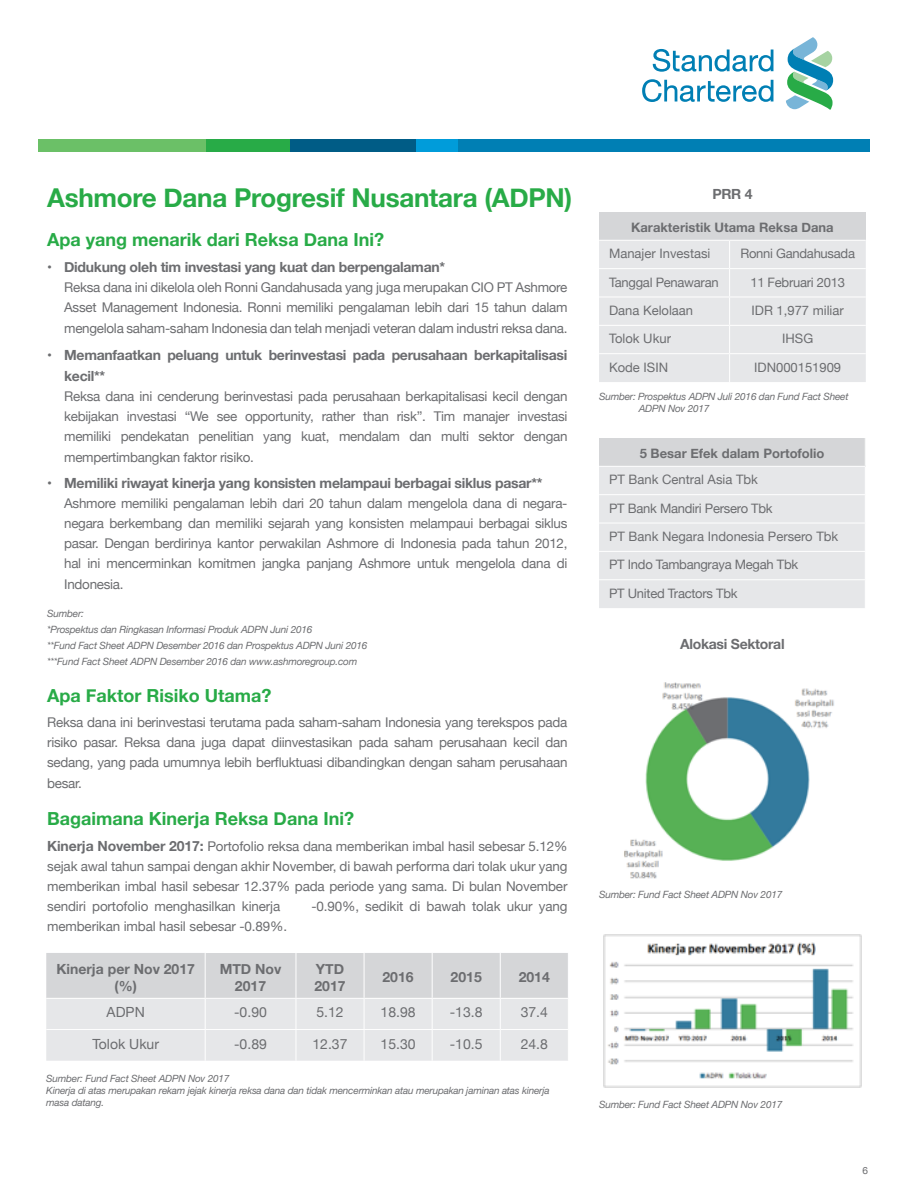
<style>
.page{position:relative;width:908px;height:1191px;background:#fff}
.page>*{position:absolute;margin:0;border:0;box-sizing:border-box;transform-origin:0 0}
.t1{font:700 26px "Helvetica Neue";letter-spacing:-.01em;color:#28ab47}
.t2{font:700 18px "Helvetica Neue";color:#28ab47}
.t3{font:700 14px/20.8px "Helvetica Neue";letter-spacing:-.02em;color:#6c6d70}
.t4{font:14px "Helvetica Neue";color:#6c6d70}
.t5{font:700 14px/16.8px "Helvetica Neue";color:#6c6d70;text-align:center}
.t6{font:13.4px/20.2px "Helvetica Neue";letter-spacing:-.02em;color:#6c6d70;text-align:justify}
.t7{font:13px "Helvetica Neue";color:#6c6d70}
.t8{font:13px "Helvetica Neue";letter-spacing:-.02em;color:#6c6d70}
.t9{font:700 13px "Helvetica Neue";color:#6c6d70}
.t10{font:italic 10px/12px "Helvetica Neue";letter-spacing:-.02em;color:#6c6d70}
.t11{font:italic 10px/12px "Helvetica Neue LT Std";letter-spacing:-.02em;color:#6c6d70}
.t12{font:10px "Helvetica Neue";color:#6c6d70}
.s1{font-weight:700;font-size:14px}
</style>
<div class="page">
<div style="left:290px;top:139px;width:125px;height:12px;background:#005c86"></div>
<div style="left:206px;top:139px;width:84px;height:12px;background:#28ab47"></div>
<div style="left:415px;top:139px;width:42px;height:12px;background:#009cda"></div>
<div style="left:38px;top:139px;width:168px;height:12px;background:#6bc067"></div>
<div style="left:457px;top:139px;width:412px;height:12px;background:#007fb4"></div>
<svg style="left:652px;top:49px;width:121px;height:23px"></svg>
<svg style="left:642px;top:79px;width:131px;height:23px"></svg>
<svg style="left:786px;top:37px;width:46px;height:73px"></svg>
<div style="left:598px;top:212px;width:267px;height:28px;background:#d5d6d8"></div>
<div style="left:599px;top:241px;width:266px;height:141px;background:#e6e7e9"></div>
<svg style="left:599px;top:438px;width:266px;height:170px;background:#e3e4e6"></svg>
<svg style="left:46px;top:953px;width:521px;height:107px;background:#dfe0e2"></svg>
<hr style="left:204px;top:953px;width:1px;height:44px;background:#fff">
<hr style="left:295px;top:953px;width:1px;height:44px;background:#fff">
<hr style="left:363px;top:953px;width:1px;height:44px;background:#fff">
<hr style="left:431px;top:953px;width:1px;height:44px;background:#fff">
<hr style="left:499px;top:953px;width:1px;height:44px;background:#fff">
<hr style="left:46px;top:997px;width:159px;height:1px;background:#fff">
<hr style="left:205px;top:997px;width:91px;height:1px;background:#fff">
<hr style="left:204px;top:998px;width:1px;height:31px;background:#fff">
<hr style="left:296px;top:997px;width:68px;height:1px;background:#fff">
<hr style="left:295px;top:998px;width:1px;height:31px;background:#fff">
<hr style="left:364px;top:997px;width:68px;height:1px;background:#fff">
<hr style="left:363px;top:998px;width:1px;height:31px;background:#fff">
<hr style="left:432px;top:997px;width:68px;height:1px;background:#fff">
<hr style="left:431px;top:998px;width:1px;height:31px;background:#fff">
<hr style="left:500px;top:997px;width:68px;height:1px;background:#fff">
<hr style="left:499px;top:998px;width:1px;height:31px;background:#fff">
<hr style="left:46px;top:1029px;width:159px;height:1px;background:#fff">
<hr style="left:205px;top:1029px;width:91px;height:1px;background:#fff">
<hr style="left:204px;top:1030px;width:1px;height:30px;background:#fff">
<hr style="left:296px;top:1029px;width:68px;height:1px;background:#fff">
<hr style="left:295px;top:1030px;width:1px;height:30px;background:#fff">
<hr style="left:364px;top:1029px;width:68px;height:1px;background:#fff">
<hr style="left:363px;top:1030px;width:1px;height:30px;background:#fff">
<hr style="left:432px;top:1029px;width:68px;height:1px;background:#fff">
<hr style="left:431px;top:1030px;width:1px;height:30px;background:#fff">
<hr style="left:500px;top:1029px;width:68px;height:1px;background:#fff">
<hr style="left:499px;top:1030px;width:1px;height:30px;background:#fff">
<img style="left:624px;top:682px;width:211px;height:197px">
<img style="left:603px;top:934px;width:257px;height:153px">
<p class="t1" style="left:47px;top:178px;width:526px">Ashmore Dana Progresif Nusantara (ADPN)</p>
<p class="t2" style="left:47px;top:225px;width:338px">Apa yang menarik dari Reksa Dana Ini?</p>
<p class="t3" style="left:47px;top:257px;width:399px">• Didukung oleh tim investasi yang kuat dan berpengalaman*</p>
<p class="t6" style="left:64px;top:278px;width:504px">Reksa dana ini dikelola oleh Ronni Gandahusada yang juga merupakan CIO PT Ashmore Asset Management Indonesia. Ronni memiliki pengalaman lebih dari 15 tahun dalam mengelola saham-saham Indonesia dan telah menjadi veteran dalam industri reksa dana.</p>
<p class="t3" style="left:64px;top:345px;width:504px;text-indent:-17px">• Memanfaatkan peluang untuk berinvestasi pada perusahaan berkapitalisasi kecil**</p>
<p class="t6" style="left:64px;top:386px;width:504px">Reksa dana ini cenderung berinvestasi pada perusahaan berkapitalisasi kecil dengan kebijakan investasi “We see opportunity, rather than risk”. Tim manajer investasi memiliki pendekatan penelitian yang kuat, mendalam dan multi sektor dengan mempertimbangkan faktor risiko.</p>
<p class="t3" style="left:47px;top:473px;width:496px">• Memiliki riwayat kinerja yang konsisten melampaui berbagai siklus pasar**</p>
<p class="t6" style="left:64px;top:494px;width:504px">Ashmore memiliki pengalaman lebih dari 20 tahun dalam mengelola dana di negara&shy;negara berkembang dan memiliki sejarah yang konsisten melampaui berbagai siklus pasar. Dengan berdirinya kantor perwakilan Ashmore di Indonesia pada tahun 2012, hal ini mencerminkan komitmen jangka panjang Ashmore untuk mengelola dana di Indonesia.</p>
<p class="t10" style="left:47px;top:607px;width:38px">Sumber:</p>
<p class="t10" style="left:47px;top:623px;width:266px">*Prospektus dan Ringkasan Informasi Produk ADPN Juni 2016</p>
<p class="t10" style="left:47px;top:639px;width:322px">**Fund Fact Sheet ADPN Desember 2016 dan Prospektus ADPN Juni 2016</p>
<p class="t10" style="left:47px;top:655px;width:311px">***Fund Fact Sheet ADPN Desember 2016 dan www.ashmoregroup.com</p>
<p class="t2" style="left:47px;top:681px;width:226px">Apa Faktor Risiko Utama?</p>
<p class="t6" style="left:47px;top:713px;width:521px">Reksa dana ini berinvestasi terutama pada saham-saham Indonesia yang terekspos pada risiko pasar. Reksa dana juga dapat diinvestasikan pada saham perusahaan kecil dan sedang, yang pada umumnya lebih berfluktuasi dibandingkan dengan saham perusahaan besar.</p>
<p class="t2" style="left:47px;top:804px;width:308px">Bagaimana Kinerja Reksa Dana Ini?</p>
<p class="t6" style="left:47px;top:836px;width:521px"><span class="s1">Kinerja November 2017:</span> Portofolio reksa dana memberikan imbal hasil sebesar 5.12% sejak awal tahun sampai dengan akhir November, di bawah performa dari tolak ukur yang memberikan imbal hasil sebesar 12.37% pada periode yang sama. Di bulan November sendiri portofolio menghasilkan kinerja</p>
<p class="t6" style="left:311px;top:896px;width:257px">-0.90%, sedikit di bawah tolak ukur yang</p>
<p class="t6" style="left:47px;top:916px;width:241px">memberikan imbal hasil sebesar -0.89%.</p>
<p class="t5" style="left:56px;top:961px;width:140px">Kinerja per Nov 2017 (%)</p>
<p class="t5" style="left:219px;top:961px;width:63px">MTD Nov<br>2017</p>
<p class="t3" style="left:314px;top:961px;width:33px;line-height:16.8px">YTD<br>2017</p>
<p class="t3" style="left:382px;top:967px;width:33px">2016</p>
<p class="t3" style="left:450px;top:967px;width:33px">2015</p>
<p class="t3" style="left:518px;top:967px;width:33px">2014</p>
<p class="t4" style="left:107px;top:1002px;width:40px">ADPN</p>
<p class="t4" style="left:234px;top:1002px;width:34px">-0.90</p>
<p class="t4" style="left:316px;top:1002px;width:29px">5.12</p>
<p class="t4" style="left:380px;top:1002px;width:37px">18.98</p>
<p class="t4" style="left:449px;top:1002px;width:34px">-13.8</p>
<p class="t4" style="left:520px;top:1002px;width:29px">37.4</p>
<p class="t4" style="left:92px;top:1033px;width:68px">Tolok Ukur</p>
<p class="t4" style="left:234px;top:1033px;width:34px">-0.89</p>
<p class="t4" style="left:312px;top:1033px;width:37px">12.37</p>
<p class="t4" style="left:380px;top:1033px;width:37px">15.30</p>
<p class="t4" style="left:449px;top:1033px;width:34px">-10.5</p>
<p class="t4" style="left:520px;top:1033px;width:29px">24.8</p>
<p class="t11" style="left:46px;top:1072px;width:185px">Sumber: Fund Fact Sheet ADPN Nov 2017</p>
<p class="t11" style="left:46px;top:1084px;width:504px">Kinerja di atas merupakan rekam jejak kinerja reksa dana dan tidak mencerminkan atau merupakan jaminan atas kinerja masa datang.</p>
<p class="t3" style="left:712px;top:184px;width:42px">PRR 4</p>
<p class="t9" style="left:630px;top:218px;width:204px">Karakteristik Utama Reksa Dana</p>
<p class="t7" style="left:608px;top:244px;width:103px">Manajer Investasi</p>
<p class="t8" style="left:740px;top:244px;width:116px">Ronni Gandahusada</p>
<p class="t8" style="left:608px;top:273px;width:111px">Tanggal Penawaran</p>
<p class="t8" style="left:750px;top:273px;width:96px">11 Februari 2013</p>
<p class="t7" style="left:608px;top:301px;width:86px">Dana Kelolaan</p>
<p class="t7" style="left:751px;top:301px;width:94px">IDR 1,977 miliar</p>
<p class="t7" style="left:608px;top:329px;width:63px">Tolok Ukur</p>
<p class="t7" style="left:781px;top:329px;width:33px">IHSG</p>
<p class="t7" style="left:608px;top:358px;width:60px">Kode ISIN</p>
<p class="t7" style="left:753px;top:358px;width:88px">IDN000151909</p>
<p class="t10" style="left:638px;top:391px;width:211px;text-indent:-40px">Sumber: Prospektus ADPN Juli 2016 dan Fund Fact Sheet<br>ADPN Nov 2017</p>
<p class="t9" style="left:639px;top:443px;width:186px">5 Besar Efek dalam Portofolio</p>
<p class="t7" style="left:608px;top:470px;width:150px">PT Bank Central Asia Tbk</p>
<p class="t8" style="left:608px;top:499px;width:165px">PT Bank Mandiri Persero Tbk</p>
<p class="t7" style="left:608px;top:527px;width:230px">PT Bank Negara Indonesia Persero Tbk</p>
<p class="t8" style="left:608px;top:555px;width:190px">PT Indo Tambangraya Megah Tbk</p>
<p class="t8" style="left:608px;top:584px;width:130px">PT United Tractors Tbk</p>
<p class="t3" style="left:680px;top:633px;width:106px">Alokasi Sektoral</p>
<p class="t10" style="left:598px;top:889px;width:185px">Sumber: Fund Fact Sheet ADPN Nov 2017</p>
<p class="t10" style="left:598px;top:1099px;width:185px">Sumber: Fund Fact Sheet ADPN Nov 2017</p>
<p class="t12" style="left:862px;top:1163px;width:7px">6</p>
</div>
